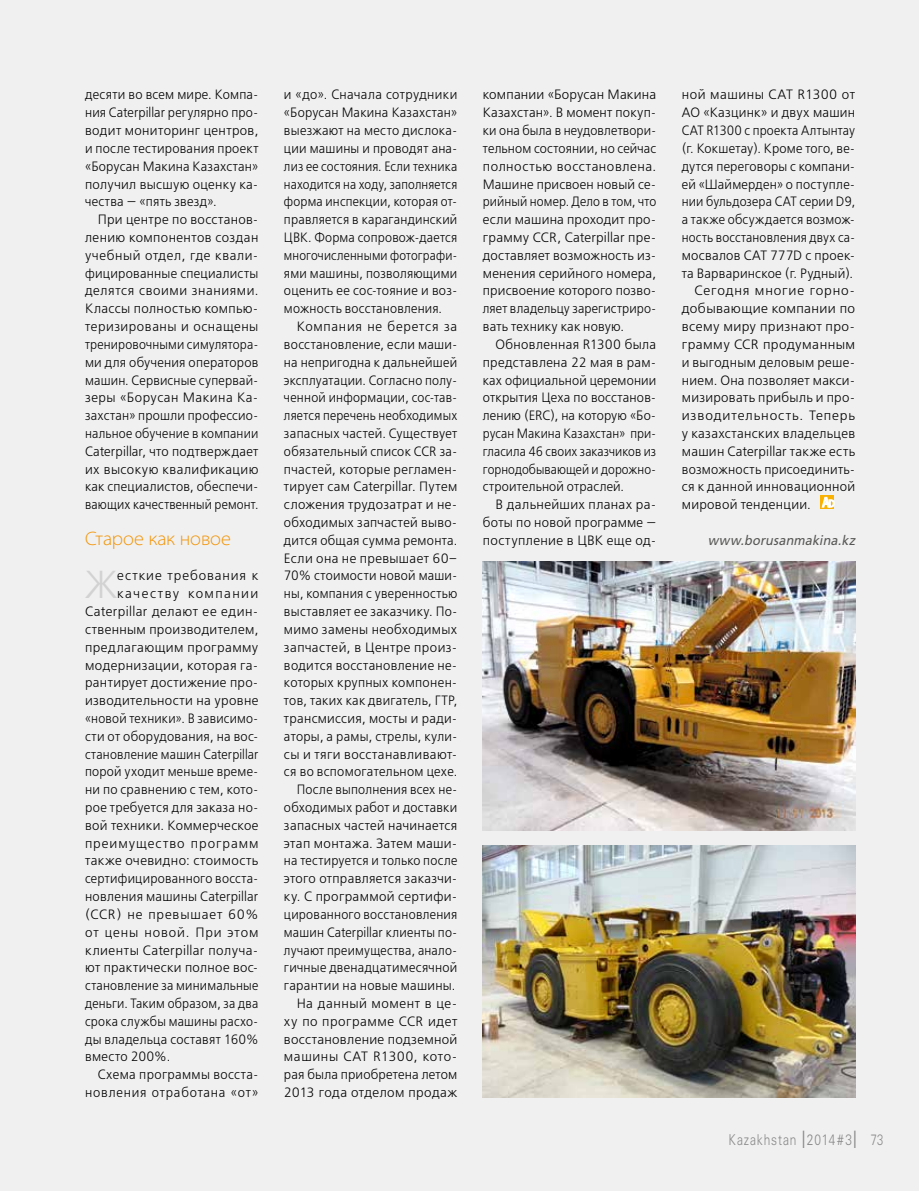
<style>
.page{position:relative;width:919px;height:1191px;background:#fff}
.page>*{position:absolute;margin:0;border:0;box-sizing:border-box;transform-origin:0 0}
.t1{font:39px "DS Free Set";color:#d2d2d2;scale:.95 1}
.t2{font:300 semi-expanded 19.5px "Myriad Pro";letter-spacing:-.005em;color:#f39200;scale:.94 1}
.t3{font:300 15px "Univers Cyr";letter-spacing:.07em;color:#878787;scale:.8 1}
.t4{font:13.5px/17.9px "DS Free Set";letter-spacing:.02em;color:#000;text-align:justify}
.t5{font:13.5px/17.9px "DS Free Set";letter-spacing:.02em;color:#000;text-align:justify;scale:.95 1}
.t6{font:13.5px/17.9px "DS Free Set";letter-spacing:.02em;color:#000;text-align:justify;scale:.96 1}
.t7{font:13.5px/17.9px "DS Free Set";letter-spacing:.02em;color:#000;text-align:justify;scale:.94 1}
.t8{font:13.5px "DS Free Set";letter-spacing:.02em;color:#000;scale:.91 1}
.t9{font:13.5px "DS Free Set";letter-spacing:.02em;color:#000;scale:.92 1}
.t10{font:13.5px "DS Free Set";letter-spacing:.02em;color:#000;scale:.93 1}
.t11{font:13.5px "DS Free Set";letter-spacing:.065em;color:#000}
.t12{font:13.5px "DS Free Set";letter-spacing:.02em;color:#000;scale:.9 1}
.t13{font:13.5px "DS Free Set";letter-spacing:.075em;color:#000}
.t14{font:13.5px "DS Free Set";letter-spacing:.06em;color:#000;scale:.95 1}
.t15{font:italic 500 13.5px "DS Free Set";letter-spacing:.015em;color:#575756;scale:.94 1}
.t16{font:13.5px "DS Free Set";letter-spacing:.06em;color:#000}
.t17{font:13.5px "DS Free Set";letter-spacing:.11em;color:#000}
.s1{font-size:24px}
</style>
<div class="page">
<div style="left:0;top:0;width:918px;height:1191px;background:#f0f0f0"></div>
<svg style="left:820px;top:495px;width:14px;height:14px"></svg>
<svg style="left:821px;top:495px;width:13px;height:12px"></svg>
<img style="left:483px;top:845px;width:372px;height:253px">
<img style="left:483px;top:561px;width:372px;height:269px">
<p class="t7" style="left:85px;top:86px;width:186px">десяти во всем мире. Компа&shy;ния Caterpillar регулярно про&shy;водит мониторинг центров, и после тестирования проект «Борусан Макина Казахстан» получил высшую оценку ка&shy;чества — «пять звезд».</p>
<p class="t4" style="left:85px;top:211px;width:175px;text-indent:13px">При центре по восстанов&shy;лению компонентов создан учебный отдел, где квали&shy;фицированные специалисты делятся своими знаниями.<br>Классы полностью компью&shy;теризированы и оснащены тренировочными симулятора&shy;ми для обучения операторов машин. Сервисные супервай&shy;зеры «Борусан Макина Ка&shy;захстан» прошли профессио&shy;нальное обучение в компании Caterpillar, что подтверждает их высокую квалификацию как специалистов, обеспечи&shy;вающих качественный ремонт.</p>
<h2 class="t2" style="left:85px;top:526px;width:157px">Старое как новое</h2>
<h1 class="t1" style="left:85px;top:562px;width:35px">Ж</h1>
<p class="t13" style="left:117px;top:568px;width:143px">есткие требования к</p>
<p class="t17" style="left:117px;top:586px;width:143px">качеству компании</p>
<p class="t4" style="left:85px;top:603px;width:175px">Caterpillar делают ее един-</p>
<p class="t4" style="left:85px;top:620px;width:175px">ственным производителем,</p>
<p class="t4" style="left:85px;top:638px;width:175px">предлагающим программу</p>
<p class="t4" style="left:85px;top:656px;width:175px">модернизации, которая га-</p>
<p class="t4" style="left:85px;top:674px;width:175px">рантирует достижение про-</p>
<p class="t4" style="left:85px;top:692px;width:175px">изводительности на уровне</p>
<p class="t8" style="left:85px;top:710px;width:192px">«новой техники». В зависимо-</p>
<p class="t7" style="left:85px;top:727px;width:186px">сти от оборудования, на вос-</p>
<p class="t8" style="left:85px;top:746px;width:192px">становление машин Caterpillar</p>
<p class="t9" style="left:85px;top:764px;width:190px">порой уходит меньше време-</p>
<p class="t7" style="left:85px;top:781px;width:186px">ни по сравнению с тем, кото-</p>
<p class="t5" style="left:85px;top:798px;width:184px">рое требуется для заказа но-</p>
<p class="t6" style="left:85px;top:816px;width:182px">вой техники. Коммерческое</p>
<p class="t13" style="left:85px;top:835px;width:175px">преимущество программ</p>
<p class="t4" style="left:85px;top:852px;width:175px">также очевидно: стоимость</p>
<p class="t9" style="left:85px;top:871px;width:190px">сертифицированного восста-</p>
<p class="t5" style="left:85px;top:888px;width:184px">новления машины Caterpillar</p>
<p class="t11" style="left:85px;top:906px;width:175px">(CCR) не превышает 60%</p>
<p class="t11" style="left:85px;top:924px;width:175px">от цены новой. При этом</p>
<p class="t4" style="left:85px;top:941px;width:175px">клиенты Caterpillar получа-</p>
<p class="t6" style="left:85px;top:959px;width:182px">ют практически полное вос-</p>
<p class="t8" style="left:85px;top:977px;width:192px">становление за минимальные</p>
<p class="t12" style="left:85px;top:995px;width:194px">деньги. Таким образом, за два</p>
<p class="t8" style="left:85px;top:1013px;width:192px">срока службы машины расхо-</p>
<p class="t10" style="left:85px;top:1031px;width:188px">ды владельца составят 160%</p>
<p class="t5" style="left:85px;top:1048px;width:91px">вместо 200%.</p>
<p class="t5" style="left:98px;top:1066px;width:170px">Схема программы восста-</p>
<p class="t14" style="left:85px;top:1084px;width:184px">новления отработана «от»</p>
<p class="t5" style="left:284px;top:86px;width:184px">и «до». Сначала сотрудники «Борусан Макина Казахстан» выезжают на место дислока&shy;ции машины и проводят ана&shy;лиз ее состояния. Если техника находится на ходу, заполняется форма инспекции, которая от&shy;правляется в карагандинский ЦВК. Форма сопровож-дается многочисленными фотографи&shy;ями машины, позволяющими оценить ее сос-тояние и воз&shy;можность восстановления.</p>
<p class="t4" style="left:284px;top:318px;width:175px;text-align:right">Компания не берется за восстановление, если маши&shy;на непригодна к дальнейшей эксплуатации. Согласно полу&shy;ченной информации, сос-тав&shy;ляется перечень необходимых запасных частей. Существует обязательный список CCR за&shy;пчастей, которые регламен&shy;тирует сам Caterpillar. Путем сложения трудозатрат и не&shy;обходимых запчастей выво&shy;дится общая сумма ремонта.<br>Если она не превышает 60–<br>70% стоимости новой маши&shy;ны, компания с уверенностью выставляет ее заказчику. По&shy;мимо замены необходимых запчастей, в Центре произ&shy;водится восстановление не&shy;которых крупных компонен&shy;тов, таких как двигатель, ГТР, трансмиссия, мосты и ради&shy;аторы, а рамы, стрелы, кули&shy;сы и тяги восстанавливают&shy;ся во вспомогательном цехе.<br>После выполнения всех не&shy;обходимых работ и доставки запасных частей начинается этап монтажа. Затем маши&shy;на тестируется и только после этого отправляется заказчи&shy;ку. С программой сертифи&shy;цированного восстановления машин Caterpillar клиенты по&shy;лучают преимущества, анало&shy;гичные двенадцатимесячной гарантии на новые машины.<br>На данный момент в це&shy;ху по программе ССR идет восстановление подземной машины CAT R1300, кото&shy;рая была приобретена летом<br>2013 года отделом продаж</p>
<p class="t4" style="left:483px;top:86px;width:175px">компании «Борусан Макина Казахстан». В момент покуп&shy;ки она была в неудовлетвори&shy;тельном состоянии, но сейчас полностью восстановлена.<br>Машине присвоен новый се&shy;рийный номер. Дело в том, что если машина проходит про&shy;грамму CCR, Caterpillar пре&shy;доставляет возможность из&shy;менения серийного номера, присвоение которого позво&shy;ляет владельцу зарегистриро&shy;вать технику как новую.</p>
<p class="t6" style="left:483px;top:335px;width:182px;text-indent:13px">Обновленная R1300 была представлена 22 мая в рам&shy;ках официальной церемонии открытия Цеха по восстанов&shy;лению (ERC), на которую «Бо&shy;русан Макина Казахстан» при&shy;гласила 46 своих заказчиков из горнодобывающей и дорожно&shy;строительной отраслей.</p>
<p class="t4" style="left:483px;top:496px;width:175px;text-indent:13px">В дальнейших планах ра&shy;боты по новой программе — поступление в ЦВК еще од-</p>
<p class="t4" style="left:681px;top:86px;width:175px">ной машины CAT R1300 от</p>
<p class="t6" style="left:681px;top:104px;width:182px">АО «Казцинк» и двух машин</p>
<p class="t8" style="left:681px;top:123px;width:192px">CAT R1300 с проекта Алтынтау</p>
<p class="t7" style="left:681px;top:140px;width:186px">(г. Кокшетау). Кроме того, ве-</p>
<p class="t10" style="left:681px;top:158px;width:188px">дутся переговоры с компани-</p>
<p class="t10" style="left:681px;top:176px;width:188px">ей «Шаймерден» о поступле-</p>
<p class="t8" style="left:681px;top:194px;width:192px">нии бульдозера CAT серии D9,</p>
<p class="t9" style="left:681px;top:212px;width:190px">а также обсуждается возмож-</p>
<p class="t12" style="left:681px;top:229px;width:194px">ность восстановления двух са-</p>
<p class="t6" style="left:681px;top:246px;width:182px">мосвалов CAT 777D с проек-</p>
<p class="t5" style="left:681px;top:264px;width:182px">та Варваринское (г. Рудный).</p>
<p class="t16" style="left:694px;top:283px;width:162px">Сегодня многие горно-</p>
<p class="t4" style="left:681px;top:300px;width:175px">добывающие компании по</p>
<p class="t4" style="left:681px;top:318px;width:175px">всему миру признают про-</p>
<p class="t4" style="left:681px;top:335px;width:175px">грамму CCR продуманным</p>
<p class="t6" style="left:681px;top:353px;width:182px">и выгодным деловым реше-</p>
<p class="t6" style="left:681px;top:371px;width:182px">нием. Она позволяет макси-</p>
<p class="t4" style="left:681px;top:389px;width:175px">мизировать прибыль и про-</p>
<p class="t11" style="left:681px;top:408px;width:175px">изводительность. Теперь</p>
<p class="t4" style="left:681px;top:425px;width:175px">у казахстанских владельцев</p>
<p class="t4" style="left:681px;top:442px;width:175px">машин Caterpillar также есть</p>
<p class="t7" style="left:681px;top:460px;width:186px">возможность присоединить-</p>
<p class="t6" style="left:681px;top:478px;width:182px">ся к данной инновационной</p>
<p class="t4" style="left:681px;top:496px;width:131px">мировой тенденции.</p>
<p class="t15" style="left:707px;top:532px;width:158px">www.borusanmakina.kz</p>
<p class="t3" style="left:728px;top:1131px;width:195px">Kazakhstan <span class="s1">l</span>2014#3<span class="s1">l</span> 73</p>
</div>
